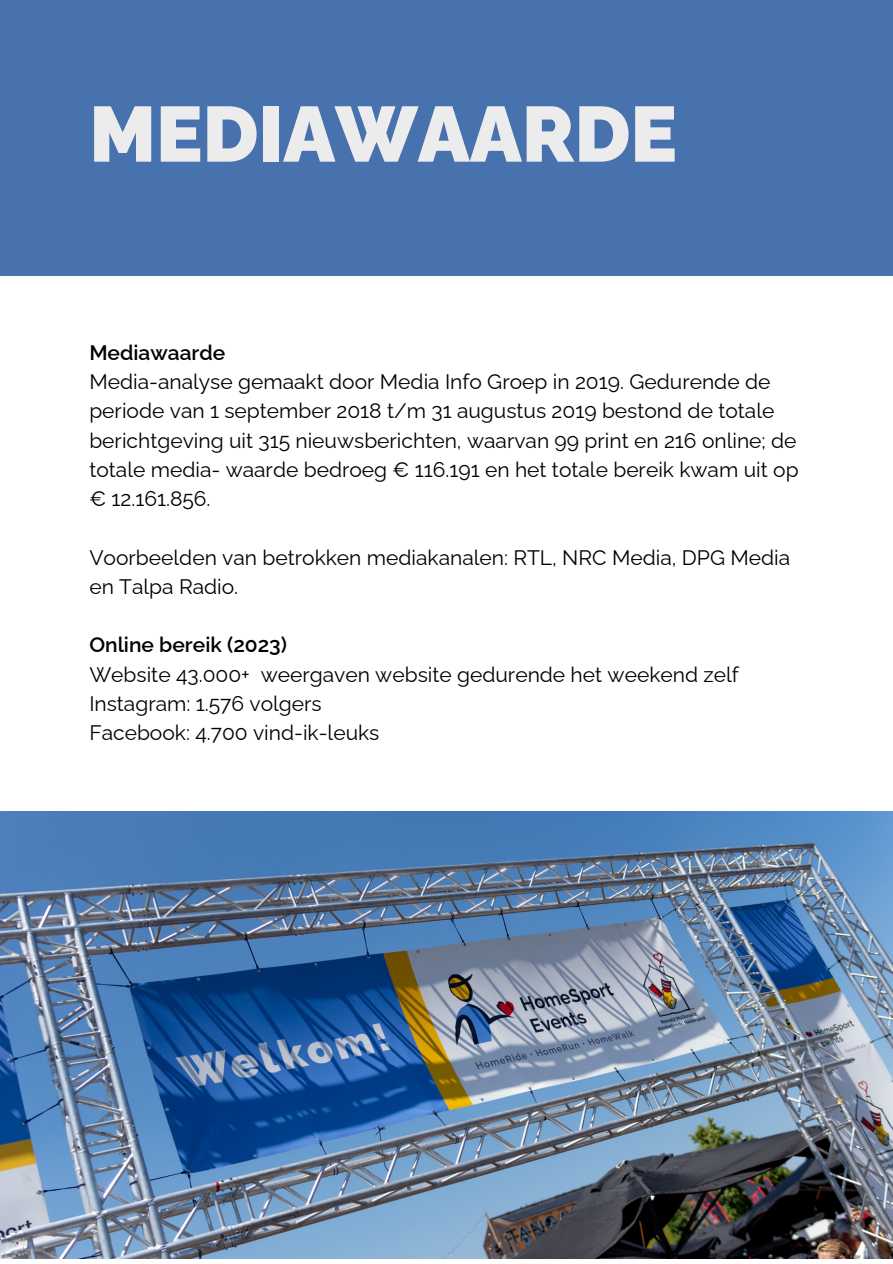
<style>
.page{position:relative;width:893px;height:1264px;background:#fff}
.page>*{position:absolute;margin:0;border:0;box-sizing:border-box;transform-origin:0 0}
.t1{font:900 78px "Raleway";color:#edeced}
.t2{font:21px/29.2px "Raleway";color:#000}
.t3{font:600 21px "Raleway";color:#000}
</style>
<div class="page">
<div style="left:0;top:0;width:892px;height:275px;background:#4872ae"></div>
<img style="left:0;top:811px;width:892px;height:447px">
<h1 class="t1" style="left:89px;top:88px;width:589px">MEDIAWAARDE</h1>
<p class="t3" style="left:89px;top:340px;width:137px">Mediawaarde</p>
<p class="t2" style="left:89px;top:367px;width:710px">Media-analyse gemaakt door Media Info Groep in 2019. Gedurende de periode van 1 september 2018 t/m 31 augustus 2019 bestond de totale berichtgeving uit 315 nieuwsberichten, waarvan 99 print en 216 online; de totale media- waarde bedroeg € 116.191 en het totale bereik kwam uit op € 12.161.856.</p>
<p class="t2" style="left:89px;top:542px;width:702px">Voorbeelden van betrokken mediakanalen: RTL, NRC Media, DPG Media en Talpa Radio.</p>
<p class="t3" style="left:89px;top:632px;width:199px">Online bereik (2023)</p>
<p class="t2" style="left:89px;top:659px;width:651px">Website 43.000+ weergaven website gedurende het weekend zelf<br>Instagram: 1.576 volgers<br>Facebook: 4.700 vind-ik-leuks</p>
</div>
